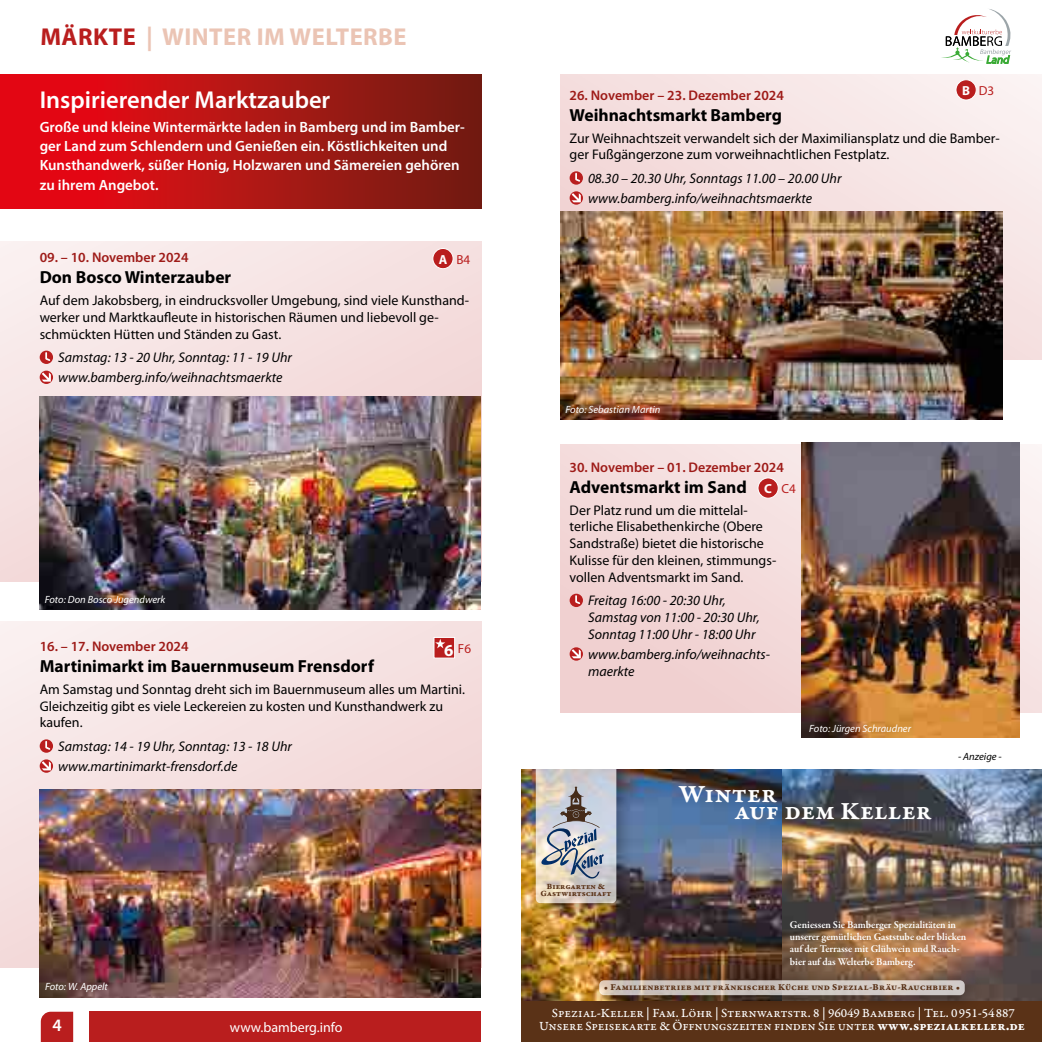
<style>
.page{position:relative;width:1042px;height:1042px;background:#fff}
.page>*{position:absolute;margin:0;border:0;box-sizing:border-box;transform-origin:0 0}
.t1{font:26.25px "Garamond Premr Pro Smbd Capt";color:#fff}
.t2{font:600 24.5px "Myriad Pro";color:#fff}
.t3{font:700 24.5px "Myriad Pro";letter-spacing:.02em;color:#ebc4b4}
.t4{font:700 17.5px "Myriad Pro";color:#000}
.t5{font:600 17.5px "Myriad Pro";color:#fff}
.t6{font:600 14.88px/19.2px "Myriad Pro";color:#fff}
.t7{font:14px/16.8px "Myriad Pro";color:#000}
.t8{font:italic 14px/19.9px "Myriad Pro";color:#000}
.t9{font:600 14px "Myriad Pro";color:#9e1b18}
.t10{font:14px "Myriad Pro";color:#fff}
.t11{font:13.12px/13.1px "Garamond Premr Pro Capt";letter-spacing:-.01em;color:#fff;text-align:center}
.t12{font:13.12px "Myriad Pro";color:#b91e1e}
.t13{font:600 10.5px/12.2px "Garamond Premr Pro";letter-spacing:-.005em;color:#fff}
.t14{font:italic 10.5px "Myriad Pro";color:#fff}
.t15{font:italic 10.5px "Myriad Pro";color:#000}
.t16{font:9.62px "Garamond Premr Pro Bd Capt";letter-spacing:.005em;color:#5a3217}
.t17{font:8.58px/7.9px "Garamond Premr Pro Bd Capt";letter-spacing:-.01em;color:#5a3217;text-align:center}
.s1{color:#b91e1e}
.s2{font-weight:700;color:#fff}
.s3{font-weight:700;font-size:16.8px;color:#fff}
.s4{font-family:"Garamond Premr Pro Bd Capt"}
</style>
<div class="page">
<svg style="left:41px;top:1011px;width:32px;height:31px"></svg>
<div style="left:89px;top:1011px;width:392px;height:31px;background:#b91e1e"></div>
<svg style="left:941px;top:9px;width:70px;height:55px"></svg>
<svg style="left:561px;top:444px;width:481px;height:268px;background:#f2d8d8"></svg>
<div style="left:561px;top:74px;width:481px;height:286px;background:linear-gradient(to right,#f3d9d9,#f9eeee)"></div>
<div style="left:0;top:241px;width:481px;height:340px;background:#f6e3e3"></div>
<div style="left:0;top:621px;width:481px;height:346px;background:#f6e3e3"></div>
<div style="left:40px;top:351px;width:13px;height:13px;background:#b91e1e;border-radius:50%"></div>
<svg style="left:45px;top:351px;width:7px;height:11px"></svg>
<svg style="left:40px;top:371px;width:13px;height:13px"></svg>
<svg style="left:42px;top:372px;width:9px;height:10px"></svg>
<div style="left:40px;top:739px;width:13px;height:14px;background:#b91e1e;border-radius:50%"></div>
<svg style="left:45px;top:740px;width:7px;height:11px"></svg>
<svg style="left:40px;top:759px;width:13px;height:14px"></svg>
<svg style="left:42px;top:761px;width:9px;height:9px"></svg>
<svg style="left:569px;top:171px;width:14px;height:14px"></svg>
<svg style="left:574px;top:172px;width:8px;height:11px"></svg>
<svg style="left:569px;top:191px;width:14px;height:14px"></svg>
<svg style="left:572px;top:193px;width:9px;height:9px"></svg>
<div style="left:569px;top:594px;width:14px;height:13px;background:#b91e1e;border-radius:50%"></div>
<svg style="left:575px;top:594px;width:7px;height:11px"></svg>
<svg style="left:569px;top:647px;width:14px;height:14px"></svg>
<svg style="left:572px;top:649px;width:9px;height:9px"></svg>
<img style="left:561px;top:211px;width:441px;height:209px">
<img style="left:39px;top:789px;width:442px;height:209px">
<img style="left:802px;top:442px;width:217px;height:295px">
<div style="left:0;top:74px;width:481px;height:134px;background:linear-gradient(to right,#f50714,#712013)"></div>
<img style="left:39px;top:397px;width:442px;height:212px">
<div style="left:433px;top:248px;width:20px;height:21px;background:#b91e1e;border-radius:50%"></div>
<div style="left:432px;top:248px;width:21px;height:21px;border:1px solid #fff;border-radius:50%"></div>
<div style="left:956px;top:80px;width:20px;height:20px;background:#b91e1e;border-radius:50%"></div>
<div style="left:955px;top:79px;width:21px;height:21px;border:1px solid #fff;border-radius:50%"></div>
<div style="left:758px;top:478px;width:20px;height:20px;background:#b91e1e;border-radius:50%"></div>
<div style="left:757px;top:478px;width:21px;height:20px;border:1px solid #fff;border-radius:50%"></div>
<div style="left:434px;top:637px;width:21px;height:21px;background:#b91e1e;border:1px solid #fff"></div>
<svg style="left:435px;top:639px;width:10px;height:9px"></svg>
<img style="left:521px;top:769px;width:261px;height:232px">
<img style="left:782px;top:769px;width:260px;height:232px">
<div style="left:521px;top:1001px;width:521px;height:41px;background:#5a3217"></div>
<div style="left:524px;top:769px;width:110px;height:152px;background:#000;opacity:.5"></div>
<svg style="left:536px;top:769px;width:80px;height:134px;background:#c2c0c1"></svg>
<div style="left:586px;top:967px;width:398px;height:48px;background:#000;opacity:.5"></div>
<svg style="left:599px;top:980px;width:366px;height:15px;background:#ccc3bd"></svg>
<h2 class="t3" style="left:40px;top:21px;width:368px"><span class="s1">MÄRKTE</span> | WINTER IM WELTERBE</h2>
<h2 class="t2" style="left:40px;top:84px;width:292px">Inspirierender Marktzauber</h2>
<p class="t6" style="left:40px;top:117px;width:427px">Große und kleine Wintermärkte laden in Bamberg und im Bamber&shy;ger Land zum Schlendern und Genießen ein. Köstlichkeiten und Kunsthandwerk, süßer Honig, Holzwaren und Sämereien gehören zu ihrem Angebot.</p>
<p class="t9" style="left:40px;top:249px;width:150px">09. – 10. November 2024</p>
<p class="t4" style="left:40px;top:266px;width:193px">Don Bosco Winterzauber</p>
<p class="t7" style="left:40px;top:292px;width:431px">Auf dem Jakobsberg, in eindrucksvoller Umgebung, sind viele Kunsthand&shy;werker und Marktkaufleute in historischen Räumen und liebevoll ge&shy;schmückten Hütten und Ständen zu Gast.</p>
<p class="t8" style="left:58px;top:347px;width:235px">Samstag: 13 - 20 Uhr, Sonntag: 11 - 19 Uhr www.bamberg.info/weihnachtsmaerkte</p>
<p class="t12" style="left:439px;top:251px;width:33px"><span class="s2">A</span> B4</p>
<p class="t14" style="left:45px;top:593px;width:122px">Foto: Don Bosco Jugendwerk</p>
<p class="t9" style="left:40px;top:637px;width:150px">16. – 17. November 2024</p>
<p class="t4" style="left:40px;top:655px;width:336px">Martinimarkt im Bauernmuseum Frensdorf</p>
<p class="t7" style="left:40px;top:680px;width:427px">Am Samstag und Sonntag dreht sich im Bauernmuseum alles um Martini.<br>Gleichzeitig gibt es viele Leckereien zu kosten und Kunsthandwerk zu kaufen.</p>
<p class="t8" style="left:58px;top:736px;width:235px">Samstag: 14 - 19 Uhr, Sonntag: 13 - 18 Uhr www.martinimarkt-frensdorf.de</p>
<p class="t12" style="left:444px;top:640px;width:28px"><span class="s3">6</span> F6</p>
<p class="t14" style="left:45px;top:980px;width:64px">Foto: W. Appelt</p>
<p class="t12" style="left:962px;top:82px;width:34px"><span class="s2">B</span> D3</p>
<p class="t9" style="left:569px;top:86px;width:216px">26. November – 23. Dezember 2024</p>
<p class="t4" style="left:569px;top:103px;width:214px">Weihnachtsmarkt Bamberg</p>
<p class="t7" style="left:569px;top:129px;width:432px">Zur Weihnachtszeit verwandelt sich der Maximiliansplatz und die Bamber&shy;ger Fußgängerzone zum vorweihnachtlichen Festplatz.</p>
<p class="t8" style="left:588px;top:168px;width:255px">08.30 – 20.30 Uhr, Sonntags 11.00 – 20.00 Uhr www.bamberg.info/weihnachtsmaerkte</p>
<p class="t14" style="left:566px;top:403px;width:96px">Foto: Sebastian Martin</p>
<p class="t9" style="left:569px;top:458px;width:216px">30. November – 01. Dezember 2024</p>
<p class="t4" style="left:569px;top:475px;width:179px">Adventsmarkt im Sand</p>
<p class="t7" style="left:569px;top:501px;width:208px">Der Platz rund um die mittelal&shy;terliche Elisabethenkirche (Obere Sandstraße) bietet die historische Kulisse für den kleinen, stimmungs&shy;vollen Adventsmarkt im Sand.</p>
<p class="t8" style="left:588px;top:592px;width:173px;line-height:16.8px">Freitag 16:00 - 20:30 Uhr,<br>Samstag von 11:00 - 20:30 Uhr,<br>Sonntag 11:00 Uhr - 18:00 Uhr</p>
<p class="t8" style="left:588px;top:645px;width:183px;line-height:16.8px">www.bamberg.info/weihnachts&shy;maerkte</p>
<p class="t12" style="left:764px;top:480px;width:33px"><span class="s2">C</span> C4</p>
<p class="t14" style="left:809px;top:722px;width:103px">Foto: Jürgen Schraudner</p>
<p class="t17" style="left:541px;top:882px;width:72px">Biergarten &amp;<br>Gastwirtschaft</p>
<h1 class="t1" style="left:679px;top:779px;width:99px">Winter</h1>
<h1 class="t1" style="left:734px;top:795px;width:199px">auf dem Keller</h1>
<p class="t15" style="left:958px;top:750px;width:45px">- Anzeige -</p>
<p class="t13" style="left:790px;top:918px;width:178px">Geniessen Sie Bamberger Spezialitäten in unserer gemütlichen Gaststube oder blicken auf der Terrasse mit Glühwein und Rauch&shy;bier auf das Welterbe Bamberg.</p>
<p class="t16" style="left:604px;top:981px;width:358px">• Familienbetrieb mit fränkischer Küche und Spezial-Bräu-Rauchbier •</p>
<p class="t11" style="left:539px;top:1006px;width:487px">Spezial-Keller | Fam. Löhr | Sternwartstr. 8 | 96049 Bamberg | Tel. 0951-54887<br>Unsere Speisekarte &amp; Öffnungszeiten finden Sie unter <span class="s4">www.spezialkeller.de</span></p>
<p class="t5" style="left:52px;top:1014px;width:11px">4</p>
<p class="t10" style="left:230px;top:1019px;width:114px">www.bamberg.info</p>
<p class="t10" style="left:701px;top:1019px;width:114px">www.bamberg.info</p>
<p class="t5" style="left:980px;top:1014px;width:11px">5</p>
</div>
